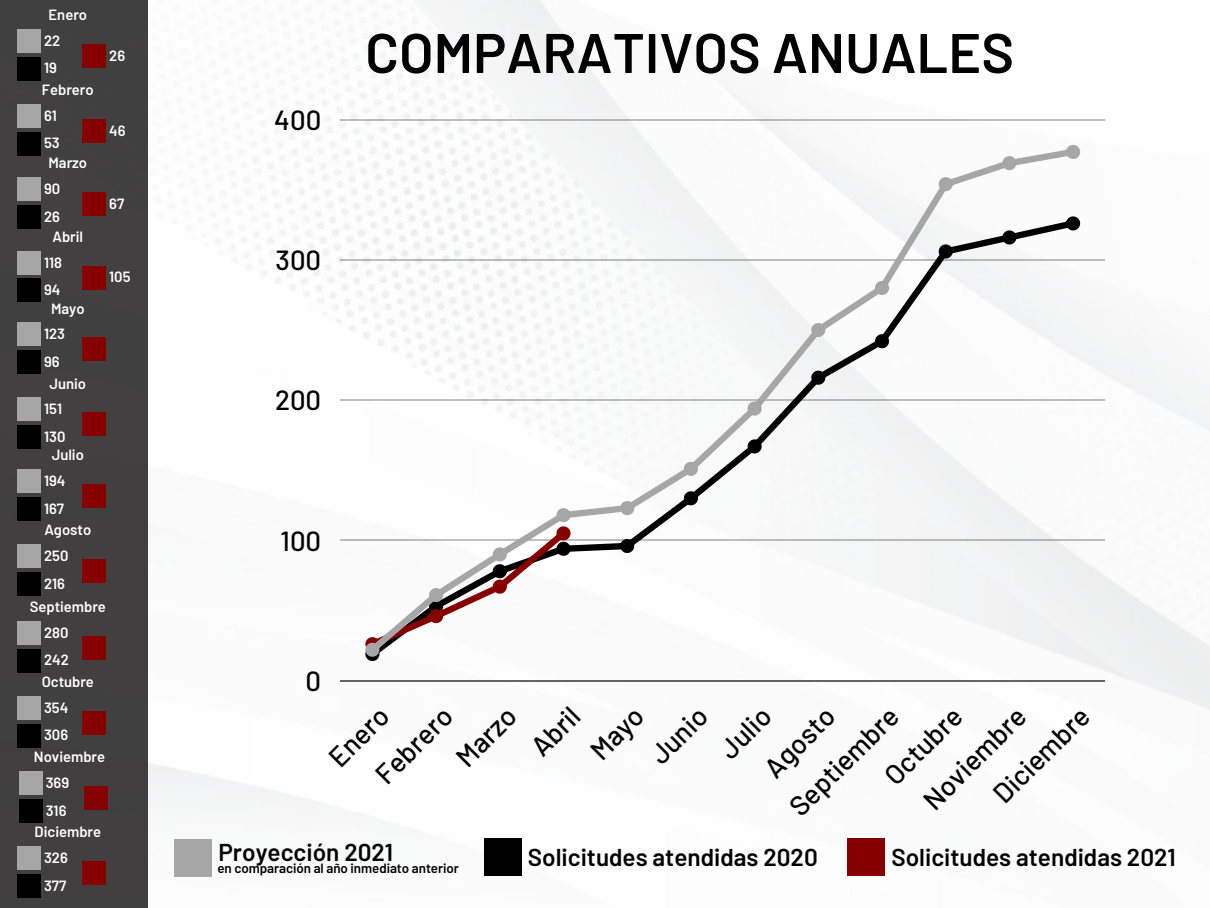
<style>
.page{position:relative;width:1210px;height:908px;background:#fff}
.page>*{position:absolute;margin:0;border:0;box-sizing:border-box;transform-origin:0 0}
.t1{font:600 55.68px "Barlow";color:#000}
.t2{font:500 27.58px "Barlow";color:#000}
.t3{font:600 24.32px "Barlow";color:#000}
.t4{font:600 14.8px "Barlow";color:#fff}
.t5{font:600 13.37px "Barlow";letter-spacing:-.005em;color:#000}
</style>
<div class="page">
<img style="left:148px;top:0;width:1062px;height:877px">
<div style="left:0;top:0;width:148px;height:907px;background:#414040"></div>
<hr style="left:340px;top:119px;width:765px;height:1px;background:#000">
<hr style="left:340px;top:259px;width:765px;height:1px;background:#000">
<hr style="left:340px;top:399px;width:765px;height:1px;background:#000">
<hr style="left:340px;top:539px;width:765px;height:2px;background:#000">
<hr style="left:340px;top:679px;width:765px;height:2px;background:#000">
<svg style="left:365px;top:145px;width:715px;height:515px"></svg>
<div style="left:17px;top:29px;width:24px;height:24px;background:#a6a6a6"></div>
<div style="left:17px;top:57px;width:24px;height:23px;background:#000"></div>
<div style="left:83px;top:44px;width:23px;height:23px;background:#860000"></div>
<div style="left:17px;top:104px;width:24px;height:24px;background:#a6a6a6"></div>
<div style="left:17px;top:132px;width:24px;height:23px;background:#000"></div>
<div style="left:83px;top:119px;width:23px;height:23px;background:#860000"></div>
<div style="left:17px;top:177px;width:24px;height:24px;background:#a6a6a6"></div>
<div style="left:17px;top:205px;width:24px;height:24px;background:#000"></div>
<div style="left:83px;top:192px;width:23px;height:24px;background:#860000"></div>
<div style="left:17px;top:251px;width:24px;height:23px;background:#a6a6a6"></div>
<div style="left:17px;top:278px;width:24px;height:24px;background:#000"></div>
<div style="left:83px;top:265px;width:23px;height:24px;background:#860000"></div>
<div style="left:17px;top:322px;width:24px;height:24px;background:#a6a6a6"></div>
<div style="left:17px;top:350px;width:24px;height:24px;background:#000"></div>
<div style="left:83px;top:337px;width:23px;height:24px;background:#860000"></div>
<div style="left:17px;top:397px;width:24px;height:24px;background:#a6a6a6"></div>
<div style="left:17px;top:425px;width:24px;height:24px;background:#000"></div>
<div style="left:83px;top:412px;width:23px;height:24px;background:#860000"></div>
<div style="left:17px;top:469px;width:24px;height:24px;background:#a6a6a6"></div>
<div style="left:17px;top:497px;width:24px;height:23px;background:#000"></div>
<div style="left:83px;top:484px;width:23px;height:23px;background:#860000"></div>
<div style="left:17px;top:544px;width:24px;height:24px;background:#a6a6a6"></div>
<div style="left:17px;top:572px;width:24px;height:23px;background:#000"></div>
<div style="left:83px;top:559px;width:23px;height:23px;background:#860000"></div>
<div style="left:17px;top:621px;width:24px;height:23px;background:#a6a6a6"></div>
<div style="left:17px;top:648px;width:24px;height:24px;background:#000"></div>
<div style="left:83px;top:635px;width:23px;height:24px;background:#860000"></div>
<div style="left:17px;top:696px;width:24px;height:23px;background:#a6a6a6"></div>
<div style="left:17px;top:723px;width:24px;height:24px;background:#000"></div>
<div style="left:83px;top:710px;width:23px;height:24px;background:#860000"></div>
<div style="left:19px;top:771px;width:24px;height:23px;background:#a6a6a6"></div>
<div style="left:19px;top:798px;width:24px;height:24px;background:#000"></div>
<div style="left:84px;top:785px;width:24px;height:24px;background:#860000"></div>
<div style="left:17px;top:845px;width:24px;height:24px;background:#a6a6a6"></div>
<div style="left:17px;top:873px;width:24px;height:24px;background:#000"></div>
<div style="left:83px;top:860px;width:23px;height:24px;background:#860000"></div>
<div style="left:847px;top:837px;width:38px;height:38px;background:#860000"></div>
<div style="left:174px;top:838px;width:38px;height:38px;background:#a6a6a6"></div>
<div style="left:484px;top:837px;width:37px;height:38px;background:#000"></div>
<p class="t4" style="left:49px;top:5px;width:40px">Enero</p>
<p class="t4" style="left:44px;top:31px;width:18px">22</p>
<p class="t4" style="left:44px;top:59px;width:14px">19</p>
<p class="t4" style="left:42px;top:80px;width:53px">Febrero</p>
<p class="t4" style="left:44px;top:106px;width:14px">61</p>
<p class="t4" style="left:44px;top:134px;width:17px">53</p>
<p class="t4" style="left:48px;top:154px;width:40px">Marzo</p>
<p class="t4" style="left:44px;top:179px;width:18px">90</p>
<p class="t4" style="left:44px;top:207px;width:17px">26</p>
<p class="t4" style="left:52px;top:227px;width:32px">Abril</p>
<p class="t4" style="left:44px;top:253px;width:19px">118</p>
<p class="t4" style="left:44px;top:280px;width:18px">94</p>
<p class="t4" style="left:109px;top:46px;width:17px">26</p>
<p class="t4" style="left:109px;top:121px;width:18px">46</p>
<p class="t4" style="left:109px;top:194px;width:17px">67</p>
<p class="t4" style="left:109px;top:267px;width:23px">105</p>
<p class="t4" style="left:51px;top:299px;width:35px">Mayo</p>
<p class="t4" style="left:44px;top:324px;width:23px">123</p>
<p class="t4" style="left:44px;top:352px;width:17px">96</p>
<p class="t4" style="left:49px;top:374px;width:38px">Junio</p>
<p class="t4" style="left:44px;top:399px;width:19px">151</p>
<p class="t4" style="left:44px;top:427px;width:23px">130</p>
<p class="t4" style="left:52px;top:445px;width:34px">Julio</p>
<p class="t4" style="left:44px;top:471px;width:23px">194</p>
<p class="t4" style="left:44px;top:498px;width:22px">167</p>
<p class="t4" style="left:44px;top:520px;width:49px">Agosto</p>
<p class="t4" style="left:44px;top:546px;width:26px">250</p>
<p class="t4" style="left:44px;top:573px;width:23px">216</p>
<p class="t4" style="left:30px;top:597px;width:78px">Septiembre</p>
<p class="t4" style="left:44px;top:622px;width:26px">280</p>
<p class="t4" style="left:44px;top:650px;width:26px">242</p>
<p class="t4" style="left:42px;top:672px;width:54px">Octubre</p>
<p class="t4" style="left:44px;top:697px;width:26px">354</p>
<p class="t4" style="left:44px;top:725px;width:26px">306</p>
<p class="t4" style="left:34px;top:747px;width:73px">Noviembre</p>
<p class="t4" style="left:46px;top:772px;width:25px">369</p>
<p class="t4" style="left:46px;top:800px;width:22px">316</p>
<p class="t4" style="left:35px;top:822px;width:68px">Diciembre</p>
<p class="t4" style="left:44px;top:847px;width:25px">326</p>
<p class="t4" style="left:44px;top:875px;width:24px">377</p>
<p class="t2" style="left:274px;top:102px;width:48px">400</p>
<p class="t2" style="left:275px;top:242px;width:47px">300</p>
<p class="t2" style="left:275px;top:383px;width:48px">200</p>
<p class="t2" style="left:281px;top:523px;width:42px">100</p>
<p class="t1" style="left:365px;top:17px;width:650px">COMPARATIVOS ANUALES</p>
<p class="t2" style="left:306px;top:663px;width:17px">0</p>
<p class="t2" style="left:367px;top:766px;width:98px;rotate:-45deg">Febrero</p>
<p class="t2" style="left:448px;top:749px;width:73px;rotate:-45deg">Marzo</p>
<p class="t2" style="left:523px;top:738px;width:58px;rotate:-45deg">Abril</p>
<p class="t2" style="left:582px;top:742px;width:64px;rotate:-45deg">Mayo</p>
<p class="t2" style="left:642px;top:746px;width:70px;rotate:-45deg">Junio</p>
<p class="t2" style="left:712px;top:740px;width:61px;rotate:-45deg">Julio</p>
<p class="t2" style="left:876px;top:767px;width:98px;rotate:-45deg">Octubre</p>
<p class="t2" style="left:915px;top:791px;width:133px;rotate:-45deg">Noviembre</p>
<p class="t2" style="left:985px;top:785px;width:125px;rotate:-45deg">Diciembre</p>
<p class="t2" style="left:781px;top:798px;width:143px;rotate:-45deg">Septiembre</p>
<p class="t2" style="left:321px;top:749px;width:73px;rotate:-45deg">Enero</p>
<p class="t2" style="left:756px;top:759px;width:88px;rotate:-45deg">Agosto</p>
<p class="t3" style="left:218px;top:836px;width:176px">Proyección 2021</p>
<p class="t3" style="left:891px;top:841px;width:286px">Solicitudes atendidas 2021</p>
<p class="t5" style="left:217px;top:859px;width:243px">en comparación al año inmediato anterior</p>
<p class="t3" style="left:528px;top:841px;width:291px">Solicitudes atendidas 2020</p>
</div>
